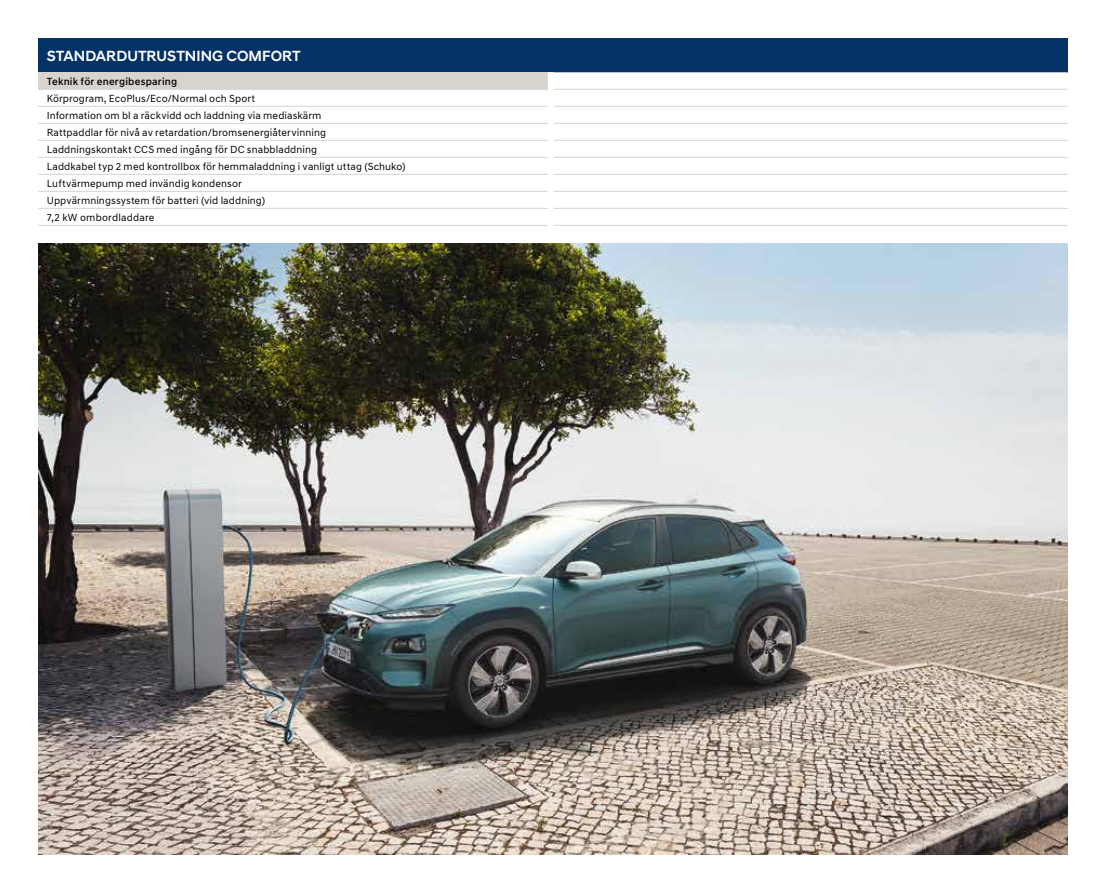
<style>
.page{position:relative;width:1106px;height:893px;background:#fff}
.page>*{position:absolute;margin:0;border:0;box-sizing:border-box;transform-origin:0 0}
.t1{font:500 15px "Hyundai Sans Head";letter-spacing:.005em;color:#fff}
.t2{font:10.5px/17px "Hyundai Sans Text";letter-spacing:.01em;color:#000}
.t3{font:500 10.5px "Hyundai Sans Text";letter-spacing:.02em;color:#000}
</style>
<div class="page">
<div style="left:38px;top:38px;width:1029px;height:34px;background:#053266"></div>
<svg style="left:38px;top:72px;width:1029px;height:17px;fill:#d9d3d3"></svg>
<hr style="left:38px;top:89px;width:515px;height:1px;background:#d9d3cd">
<hr style="left:553px;top:89px;width:514px;height:1px;background:#d9d3cd">
<hr style="left:38px;top:106px;width:515px;height:1px;background:#d9d3cd">
<hr style="left:553px;top:106px;width:514px;height:1px;background:#d9d3cd">
<hr style="left:38px;top:123px;width:515px;height:1px;background:#d9d3cd">
<hr style="left:553px;top:123px;width:514px;height:1px;background:#d9d3cd">
<hr style="left:38px;top:140px;width:515px;height:1px;background:#d9d3cd">
<hr style="left:553px;top:140px;width:514px;height:1px;background:#d9d3cd">
<hr style="left:38px;top:157px;width:515px;height:1px;background:#d9d3cd">
<hr style="left:553px;top:157px;width:514px;height:1px;background:#d9d3cd">
<hr style="left:38px;top:174px;width:515px;height:1px;background:#d9d3cd">
<hr style="left:553px;top:174px;width:514px;height:1px;background:#d9d3cd">
<hr style="left:38px;top:191px;width:515px;height:1px;background:#d9d3cd">
<hr style="left:553px;top:191px;width:514px;height:1px;background:#d9d3cd">
<hr style="left:38px;top:208px;width:515px;height:1px;background:#d9d3cd">
<hr style="left:553px;top:208px;width:514px;height:1px;background:#d9d3cd">
<hr style="left:38px;top:225px;width:515px;height:1px;background:#d9d3cd">
<hr style="left:553px;top:225px;width:514px;height:1px;background:#d9d3cd">
<div style="left:548px;top:72px;width:6px;height:776px;background:#fff"></div>
<img style="left:38px;top:243px;width:1029px;height:612px">
<h1 class="t1" style="left:47px;top:46px;width:255px">STANDARDUTRUSTNING COMFORT</h1>
<p class="t3" style="left:47px;top:75px;width:132px">Teknik för energibesparing</p>
<p class="t2" style="left:47px;top:90px;width:360px">Körprogram, EcoPlus/Eco/Normal och Sport<br>Information om bl a räckvidd och laddning via mediaskärm<br>Rattpaddlar för nivå av retardation/bromsenergiåtervinning Laddningskontakt CCS med ingång för DC snabbladdning<br>Laddkabel typ 2 med kontrollbox för hemmaladdning i vanligt uttag (Schuko)<br>Luftvärmepump med invändig kondensor<br>Uppvärmningssystem för batteri (vid laddning)<br>7,2 kW ombordladdare</p>
</div>
